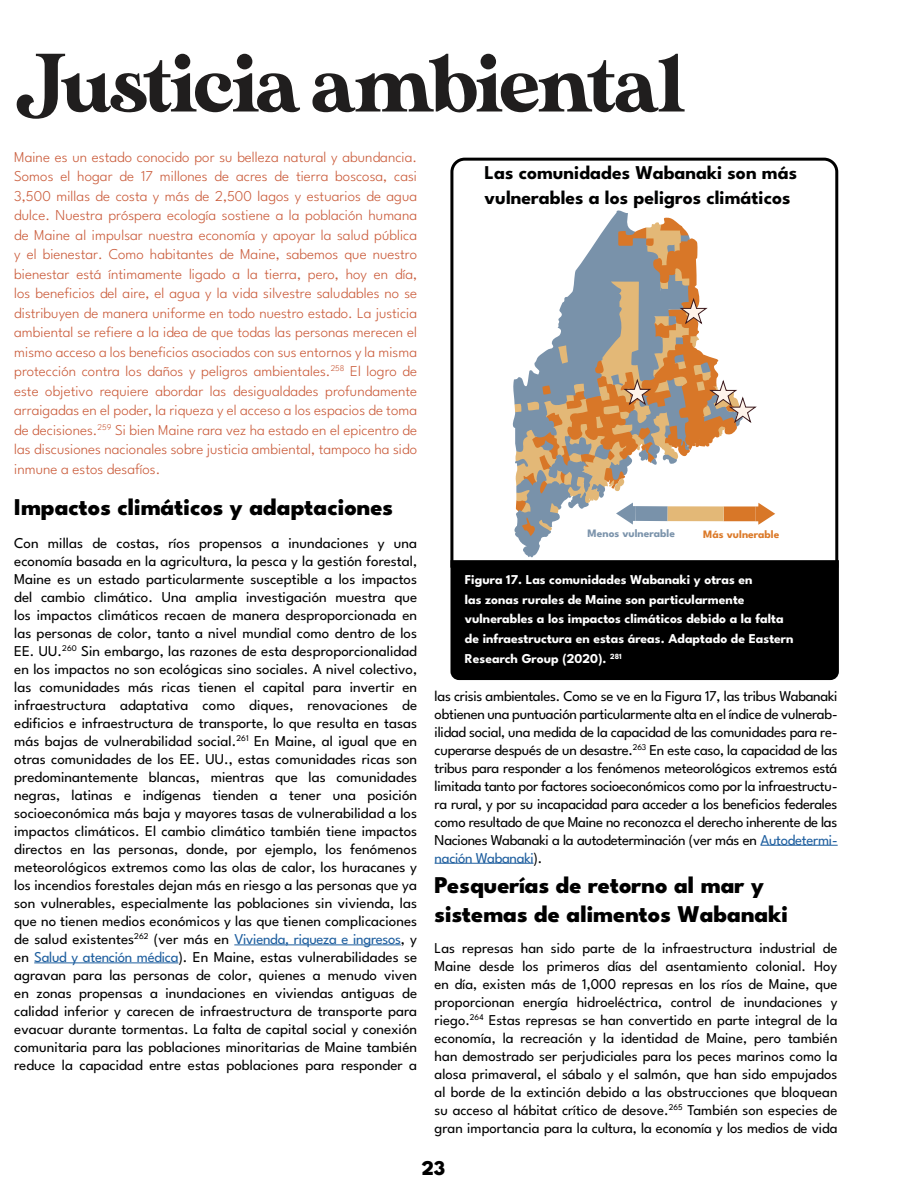
<style>
.page{position:relative;width:918px;height:1188px;background:#fff}
.page>*{position:absolute;margin:0;border:0;box-sizing:border-box;transform-origin:0 0}
.Paragraph_Style3{font:82.5px "MADE Sunflower";letter-spacing:-.03em;color:#201e1e;scale:.94 1}
.Heading-17pt{font:800 24px/28.8px "League Spartan";color:#000}
.t1{font:800 21px "League Spartan";color:#000}
.Paragraph_Style128{font:700 19.5px/24.8px "League Spartan";color:#000101}
.LSpartan-Regular-12pt{font:15px/18px "League Spartan";color:#000;text-align:justify}
.LSpartan-Regular-12pt-2{font:300 15px/19.5px "League Spartan";color:#ca5b3a;text-align:justify}
.Paragraph_Style50{font:15px/18px "League Spartan";letter-spacing:-.02em;color:#000;text-align:justify}
.Paragraph_Style6{font:700 13.5px/19.8px "League Spartan";color:#fff}
.Paragraph_Style3-2{font:700 11.25px "League Spartan";color:#7b93ab}
.Paragraph_Style3-3{font:700 11.25px "League Spartan";color:#db7928}
.s1{color:#1f5f9f}
</style>
<div class="page">
<hr style="left:234px;top:945px;width:167px;height:1px;background:#1f5f9f">
<hr style="left:34px;top:963px;width:144px;height:1px;background:#1f5f9f">
<hr style="left:760px;top:845px;width:78px;height:1px;background:#1f5f9f">
<hr style="left:435px;top:863px;width:99px;height:1px;background:#1f5f9f">
<svg style="left:450px;top:157px;width:389px;height:403px"></svg>
<div style="left:450px;top:560px;width:389px;height:120px;background:#000"></div>
<p class="Paragraph_Style3" style="left:15px;top:37px;width:715px">Justicia ambiental</p>
<p class="LSpartan-Regular-12pt-2" style="left:14px;top:145px;width:405px">Maine es un estado conocido por su belleza natural y abundancia.<br>Somos el hogar de 17 millones de acres de tierra boscosa, casi 3,500 millas de costa y más de 2,500 lagos y estuarios de agua dulce. Nuestra próspera ecología sostiene a la población humana de Maine al impulsar nuestra economía y apoyar la salud pública y el bienestar. Como habitantes de Maine, sabemos que nuestro bienestar está íntimamente ligado a la tierra, pero, hoy en día, los beneficios del aire, el agua y la vida silvestre saludables no se distribuyen de manera uniforme en todo nuestro estado. La justicia ambiental se refiere a la idea de que todas las personas merecen el mismo acceso a los beneficios asociados con sus entornos y la misma protección contra los daños y peligros ambientales.<sup>258</sup> El logro de este objetivo requiere abordar las desigualdades profundamente arraigadas en el poder, la riqueza y el acceso a los espacios de toma de decisiones.<sup>259</sup> Si bien Maine rara vez ha estado en el epicentro de las discusiones nacionales sobre justicia ambiental, tampoco ha sido inmune a estos desafíos.</p>
<p class="Heading-17pt" style="left:14px;top:491px;width:380px">Impactos climáticos y adaptaciones</p>
<p class="LSpartan-Regular-12pt" style="left:14px;top:533px;width:405px">Con millas de costas, ríos propensos a inundaciones y una economía basada en la agricultura, la pesca y la gestión forestal, Maine es un estado particularmente susceptible a los impactos del cambio climático. Una amplia investigación muestra que los impactos climáticos recaen de manera desproporcionada en las personas de color, tanto a nivel mundial como dentro de los EE. UU.<sup>260</sup> Sin embargo, las razones de esta desproporcionalidad en los impactos no son ecológicas sino sociales. A nivel colectivo, las comunidades más ricas tienen el capital para invertir en infraestructura adaptativa como diques, renovaciones de edificios e infraestructura de transporte, lo que resulta en tasas más bajas de vulnerabilidad social.<sup>261</sup> En Maine, al igual que en otras comunidades de los EE. UU., estas comunidades ricas son predominantemente blancas, mientras que las comunidades negras, latinas e indígenas tienden a tener una posición socioeconómica más baja y mayores tasas de vulnerabilidad a los impactos climáticos. El cambio climático también tiene impactos directos en las personas, donde, por ejemplo, los fenómenos meteorológicos extremos como las olas de calor, los huracanes y los incendios forestales dejan más en riesgo a las personas que ya son vulnerables, especialmente las poblaciones sin vivienda, las que no tienen medios económicos y las que tienen complicaciones de salud existentes<sup>262</sup> (ver más en <span class="s1">Vivienda, riqueza e ingresos</span>, y en <span class="s1">Salud y atención médica</span>). En Maine, estas vulnerabilidades se agravan para las personas de color, quienes a menudo viven en zonas propensas a inundaciones en viviendas antiguas de calidad inferior y carecen de infraestructura de transporte para evacuar durante tormentas. La falta de capital social y conexión comunitaria para las poblaciones minoritarias de Maine también reduce la capacidad entre estas poblaciones para responder a</p>
<p class="Paragraph_Style128" style="left:485px;top:159px;width:314px">Las comunidades Wabanaki son más vulnerables a los peligros climáticos</p>
<p class="Paragraph_Style3-2" style="left:588px;top:525px;width:89px">Menos vulnerable</p>
<p class="Paragraph_Style3-3" style="left:703px;top:526px;width:78px">Más vulnerable</p>
<p class="Paragraph_Style6" style="left:465px;top:568px;width:330px">Figura 17. Las comunidades Wabanaki y otras en<br>las zonas rurales de Maine son particularmente vulnerables a los impactos climáticos debido a la falta de infraestructura en estas áreas. Adaptado de Eastern Research Group (2020). <sup>281</sup></p>
<p class="Paragraph_Style50" style="left:435px;top:685px;width:405px">las crisis ambientales. Como se ve en la Figura 17, las tribus Wabanaki obtienen una puntuación particularmente alta en el índice de vulnerab&shy;ilidad social, una medida de la capacidad de las comunidades para re&shy;cuperarse después de un desastre.<sup>263</sup> En este caso, la capacidad de las tribus para responder a los fenómenos meteorológicos extremos está limitada tanto por factores socioeconómicos como por la infraestructu&shy;ra rural, y por su incapacidad para acceder a los beneficios federales como resultado de que Maine no reconozca el derecho inherente de las Naciones Wabanaki a la autodeterminación (ver más en <span class="s1">Autodetermi&shy;nación Wabanaki</span>).</p>
<p class="Heading-17pt" style="left:435px;top:869px;width:355px">Pesquerías de retorno al mar y sistemas de alimentos Wabanaki</p>
<p class="LSpartan-Regular-12pt" style="left:435px;top:938px;width:404px">Las represas han sido parte de la infraestructura industrial de Maine desde los primeros días del asentamiento colonial. Hoy en día, existen más de 1,000 represas en los ríos de Maine, que proporcionan energía hidroeléctrica, control de inundaciones y riego.<sup>264</sup> Estas represas se han convertido en parte integral de la economía, la recreación y la identidad de Maine, pero también han demostrado ser perjudiciales para los peces marinos como la alosa primaveral, el sábalo y el salmón, que han sido empujados al borde de la extinción debido a las obstrucciones que bloquean su acceso al hábitat crítico de desove.<sup>265</sup> También son especies de gran importancia para la cultura, la economía y los medios de vida</p>
<p class="t1" style="left:422px;top:1151px;width:25px">23</p>
</div>
